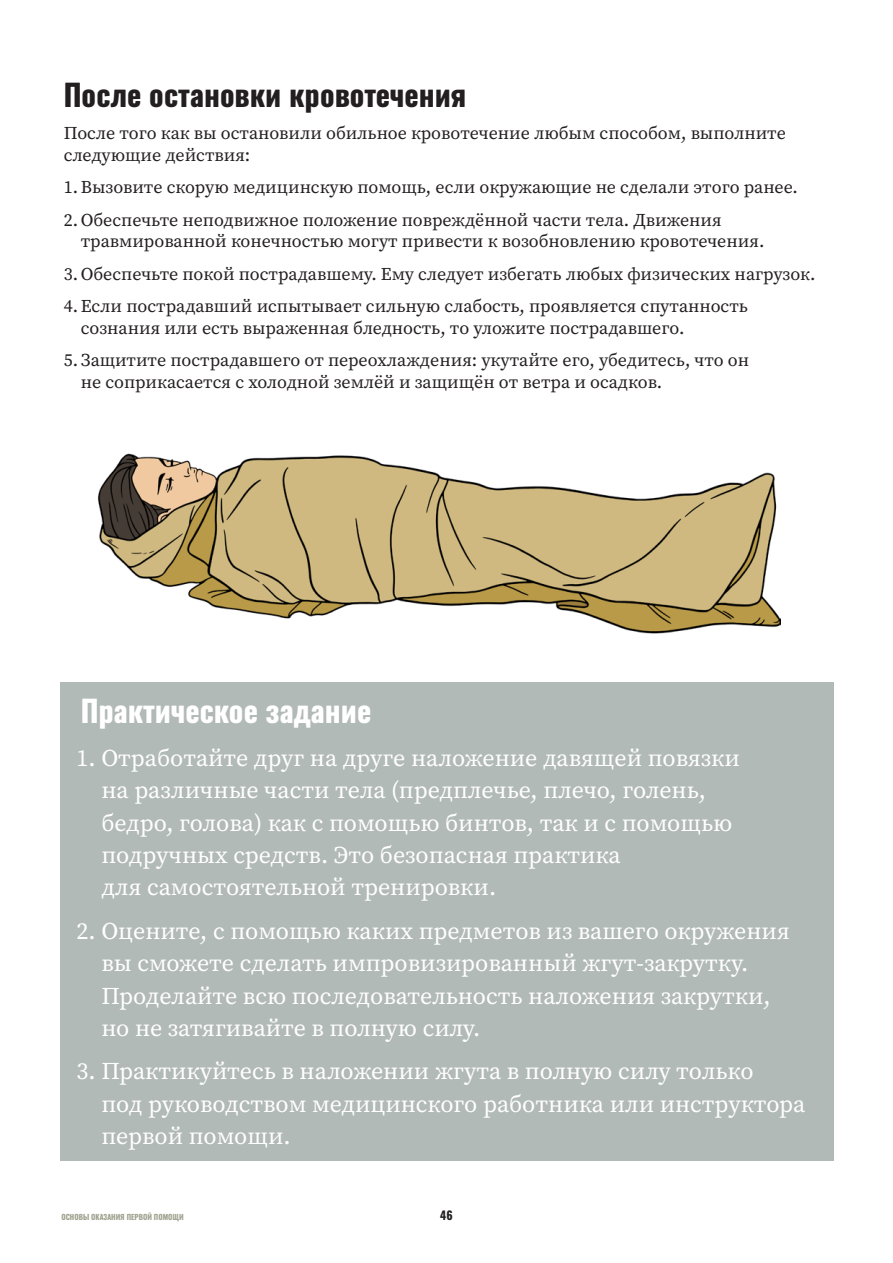
<style>
.page{position:relative;width:893px;height:1263px;background:#fff}
.page>*{position:absolute;margin:0;border:0;box-sizing:border-box;transform-origin:0 0}
.podzag_big{font:30px "Zodiac Sans";color:#231f20}
.prakt_zad_1{font:30px "Zodiac Sans";color:#fff}
.prakt_zad_2{font:24px/32.4px "Source Serif Pro";color:#fff}
.main{font:18px/21.6px "Source Serif Pro";color:#231f20}
.t1{font:11.7px "Zodiac Sans";color:#231f20}
.t2{font:7.5px "Zodiac Sans";color:#a0a490}
</style>
<div class="page">
<img style="left:97px;top:453px;width:684px;height:181px">
<div style="left:60px;top:683px;width:773px;height:57px;background:#b2bab7"></div>
<div style="left:60px;top:739px;width:773px;height:173px;background:#b2bab7"></div>
<div style="left:60px;top:911px;width:773px;height:141px;background:#b2bab7"></div>
<div style="left:60px;top:1052px;width:773px;height:108px;background:#b2bab7"></div>
<p class="podzag_big" style="left:64px;top:79px;width:404px">После остановки кровотечения</p>
<p class="main" style="left:64px;top:123px;width:724px">После того как вы остановили обильное кровотечение любым способом, выполните следующие действия:</p>
<p class="main" style="left:64px;top:177px;width:736px">1.Вызовите скорую медицинскую помощь, если окружающие не сделали этого ранее.</p>
<p class="main" style="left:81px;top:209px;width:685px;text-indent:-17px">2. Обеспечьте неподвижное положение повреждённой части тела. Движения травмированной конечностью могут привести к возобновлению кровотечения.</p>
<p class="main" style="left:64px;top:263px;width:753px">3. Обеспечьте покой пострадавшему. Ему следует избегать любых физических нагрузок.</p>
<p class="main" style="left:81px;top:295px;width:669px;text-indent:-17px">4.Если пострадавший испытывает сильную слабость, проявляется спутанность сознания или есть выраженная бледность, то уложите пострадавшего.</p>
<p class="main" style="left:81px;top:349px;width:670px;text-indent:-17px">5. Защитите пострадавшего от переохлаждения: укутайте его, убедитесь, что он не соприкасается с холодной землёй и защищён от ветра и осадков.</p>
<p class="prakt_zad_1" style="left:81px;top:695px;width:292px">Практическое задание</p>
<p class="prakt_zad_2" style="left:101px;top:742px;width:640px;text-indent:-25px">1. Отработайте друг на друге наложение давящей повязки на различные части тела (предплечье, плечо, голень, бедро, голова) как с помощью бинтов, так и с помощью подручных средств. Это безопасная практика<br>для самостоятельной тренировки.</p>
<p class="prakt_zad_2" style="left:101px;top:914px;width:690px;text-indent:-25px">2. Оцените, с помощью каких предметов из вашего окружения вы сможете сделать импровизированный жгут-закрутку.<br>Проделайте всю последовательность наложения закрутки, но не затягивайте в полную силу.</p>
<p class="prakt_zad_2" style="left:101px;top:1055px;width:706px;text-indent:-25px">3. Практикуйтесь в наложении жгута в полную силу только<br>под руководством медицинского работника или инструктора первой помощи.</p>
<p class="t2" style="left:61px;top:1213px;width:124px">ОСНОВЫ ОКАЗАНИЯ ПЕРВОЙ ПОМОЩИ</p>
<p class="t1" style="left:440px;top:1209px;width:14px">46</p>
</div>
